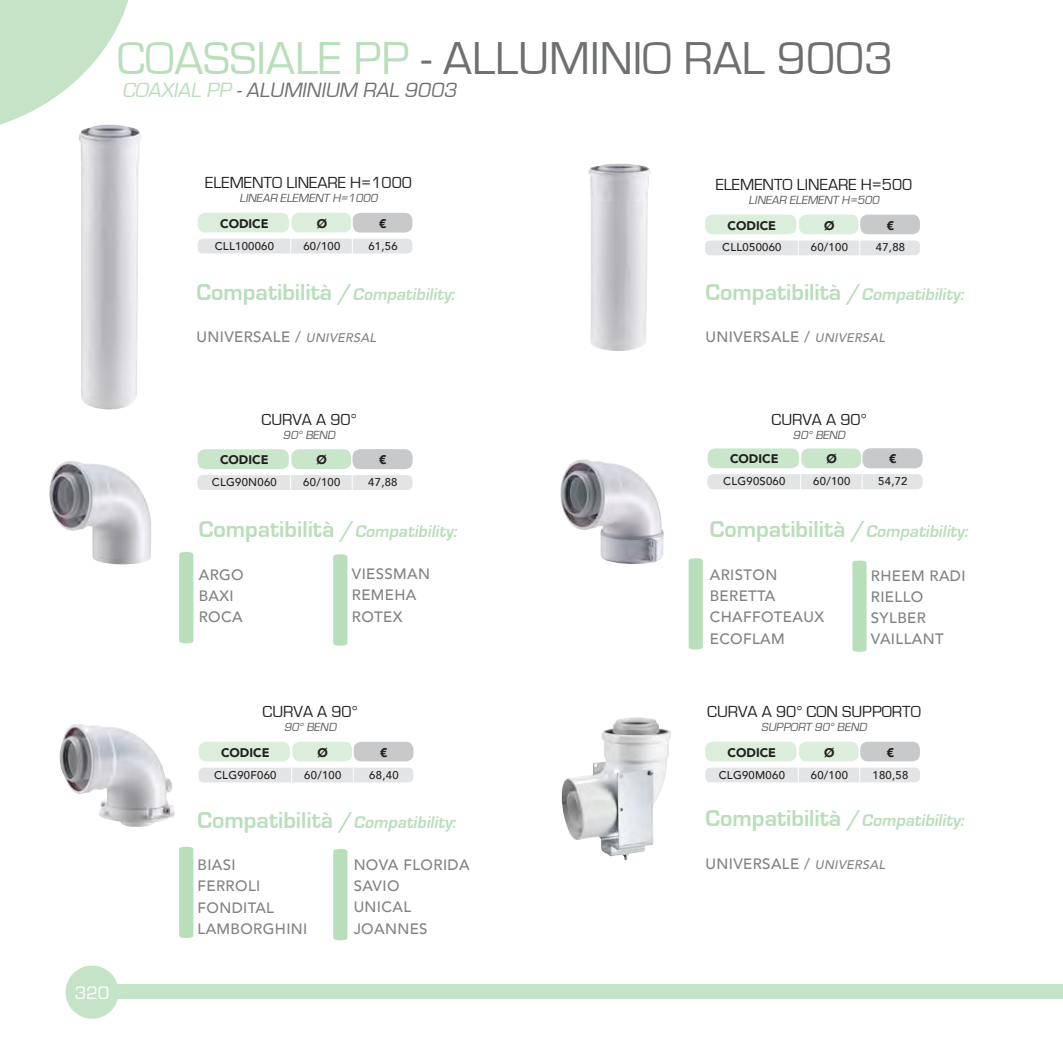
<style>
.page{position:relative;width:1063px;height:1063px;background:#fff}
.page>*{position:absolute;margin:0;border:0;box-sizing:border-box;transform-origin:0 0}
.t1{font:47.5px "Eurostile";color:#6d6f71}
.t2{font:700 23.75px "Eurostile";color:#b8deba}
.t3{font:italic 21.25px "Eurostile";color:#6d6f71}
.t4{font:18.75px "Eurostile";color:#fff}
.t5{font:16.5px "Eurostile";color:#231f20}
.t6{font:500 15px/21.2px "Avenir";letter-spacing:.025em;color:#808285}
.t7{font:900 12.5px "Avenir";color:#231f20}
.t8{font:italic 12.12px "Eurostile";color:#58595b}
.t9{font:500 11.25px "Avenir";letter-spacing:.025em;color:#231f20}
.s1{color:#b8deba}
.s2{font-style:italic;font-size:17.5px}
.s3{font-style:italic;font-size:12.5px}
</style>
<div class="page">
<div style="left:106px;top:985px;width:957px;height:14px;background:#c5e3c6"></div>
<div style="left:66px;top:966px;width:53px;height:53px;background:#c5e3c6;border-radius:50%"></div>
<div style="left:198px;top:213px;width:91px;height:20px;background:#dbeedc;border-radius:7px"></div>
<div style="left:705px;top:215px;width:91px;height:19px;background:#dbeedc;border-radius:7px"></div>
<div style="left:705px;top:742px;width:91px;height:19px;background:#dbeedc;border-radius:7px"></div>
<div style="left:292px;top:213px;width:59px;height:20px;background:#dbeedc;border-radius:8px"></div>
<div style="left:799px;top:215px;width:60px;height:19px;background:#dbeedc;border-radius:8px"></div>
<div style="left:799px;top:742px;width:60px;height:19px;background:#dbeedc;border-radius:8px"></div>
<div style="left:353px;top:213px;width:59px;height:20px;background:#c7c9cb;border-radius:8px"></div>
<div style="left:860px;top:215px;width:60px;height:19px;background:#c7c9cb;border-radius:8px"></div>
<div style="left:860px;top:742px;width:60px;height:19px;background:#c7c9cb;border-radius:8px"></div>
<div style="left:198px;top:239px;width:214px;height:14px;background:#e3e4e5;border-radius:5px"></div>
<div style="left:705px;top:240px;width:215px;height:15px;background:#e3e4e5;border-radius:5px"></div>
<div style="left:705px;top:768px;width:215px;height:14px;background:#e3e4e5;border-radius:5px"></div>
<hr style="left:290px;top:234px;width:1px;height:109px;background:#fff">
<hr style="left:798px;top:236px;width:1px;height:109px;background:#fff">
<hr style="left:798px;top:763px;width:1px;height:109px;background:#fff">
<hr style="left:352px;top:234px;width:1px;height:107px;background:#fff">
<hr style="left:859px;top:236px;width:1px;height:107px;background:#fff">
<hr style="left:859px;top:763px;width:1px;height:107px;background:#fff">
<div style="left:198px;top:449px;width:91px;height:20px;background:#c9e6cb;border-radius:7px"></div>
<div style="left:199px;top:742px;width:91px;height:19px;background:#dbeedc;border-radius:7px"></div>
<div style="left:708px;top:449px;width:91px;height:19px;background:#c9e6cb;border-radius:7px"></div>
<div style="left:291px;top:449px;width:60px;height:20px;background:#c9e6cb;border-radius:8px"></div>
<div style="left:292px;top:742px;width:60px;height:19px;background:#dbeedc;border-radius:8px"></div>
<div style="left:801px;top:449px;width:60px;height:19px;background:#c9e6cb;border-radius:8px"></div>
<div style="left:353px;top:449px;width:59px;height:20px;background:#c7c9cb;border-radius:8px"></div>
<div style="left:354px;top:742px;width:59px;height:19px;background:#c7c9cb;border-radius:8px"></div>
<div style="left:863px;top:449px;width:59px;height:19px;background:#c7c9cb;border-radius:8px"></div>
<div style="left:198px;top:475px;width:214px;height:15px;background:#e3e4e5;border-radius:5px"></div>
<div style="left:199px;top:768px;width:214px;height:14px;background:#e3e4e5;border-radius:5px"></div>
<div style="left:708px;top:474px;width:214px;height:15px;background:#e3e4e5;border-radius:5px"></div>
<hr style="left:290px;top:471px;width:1px;height:108px;background:#fff">
<hr style="left:291px;top:763px;width:1px;height:109px;background:#fff">
<hr style="left:800px;top:470px;width:1px;height:109px;background:#fff">
<hr style="left:352px;top:471px;width:1px;height:107px;background:#fff">
<hr style="left:353px;top:763px;width:1px;height:107px;background:#fff">
<hr style="left:862px;top:470px;width:1px;height:107px;background:#fff">
<img style="left:79px;top:128px;width:62px;height:282px">
<img style="left:588px;top:164px;width:63px;height:187px">
<img style="left:49px;top:461px;width:102px;height:104px">
<img style="left:560px;top:459px;width:104px;height:105px">
<img style="left:59px;top:724px;width:116px;height:103px">
<img style="left:561px;top:717px;width:110px;height:143px">
<svg style="left:0;top:0;width:135px;height:135px"></svg>
<svg style="left:179px;top:847px;width:14px;height:91px"></svg>
<svg style="left:179px;top:552px;width:14px;height:91px"></svg>
<svg style="left:689px;top:558px;width:14px;height:92px"></svg>
<svg style="left:333px;top:849px;width:14px;height:91px"></svg>
<svg style="left:333px;top:554px;width:14px;height:92px"></svg>
<svg style="left:852px;top:561px;width:15px;height:91px"></svg>
<h1 class="t1" style="left:117px;top:33px;width:778px"><span class="s1">COASSIALE PP</span> - ALLUMINIO RAL 9003</h1>
<h3 class="t3" style="left:122px;top:78px;width:340px"><span class="s1">COAXIAL PP</span> -ALUMINIUM RAL 9003</h3>
<p class="t4" style="left:75px;top:982px;width:36px">320</p>
<p class="t5" style="left:205px;top:174px;width:208px">ELEMENTO LINEARE H=1000</p>
<p class="t8" style="left:240px;top:192px;width:142px">LINEAR ELEMENT H=1000</p>
<p class="t5" style="left:716px;top:176px;width:198px">ELEMENTO LINEARE H=500</p>
<p class="t8" style="left:749px;top:194px;width:135px">LINEAR ELEMENT H=500</p>
<p class="t7" style="left:220px;top:213px;width:50px">CODICE</p>
<p class="t7" style="left:317px;top:213px;width:12px">Ø</p>
<p class="t7" style="left:379px;top:213px;width:9px">€</p>
<p class="t9" style="left:215px;top:236px;width:61px">CLL100060</p>
<p class="t9" style="left:303px;top:236px;width:39px">60/100</p>
<p class="t9" style="left:368px;top:236px;width:31px">61,56</p>
<p class="t7" style="left:728px;top:214px;width:50px">CODICE</p>
<p class="t7" style="left:824px;top:214px;width:12px">Ø</p>
<p class="t7" style="left:887px;top:214px;width:9px">€</p>
<p class="t9" style="left:722px;top:238px;width:61px">CLL050060</p>
<p class="t9" style="left:811px;top:238px;width:39px">60/100</p>
<p class="t9" style="left:876px;top:238px;width:31px">47,88</p>
<h2 class="t2" style="left:197px;top:279px;width:263px">Compatibilità /<span class="s2">Compatibility:</span></h2>
<p class="t6" style="left:197px;top:326px;width:185px">UNIVERSALE / <span class="s3">UNIVERSAL</span></p>
<h2 class="t2" style="left:706px;top:279px;width:263px">Compatibilità /<span class="s2">Compatibility:</span></h2>
<p class="t6" style="left:706px;top:326px;width:185px">UNIVERSALE / <span class="s3">UNIVERSAL</span></p>
<p class="t5" style="left:262px;top:410px;width:97px">CURVA A 90°</p>
<p class="t8" style="left:283px;top:428px;width:56px">90° BEND</p>
<p class="t5" style="left:772px;top:410px;width:97px">CURVA A 90°</p>
<p class="t8" style="left:793px;top:428px;width:56px">90° BEND</p>
<p class="t7" style="left:220px;top:449px;width:50px">CODICE</p>
<p class="t7" style="left:317px;top:449px;width:12px">Ø</p>
<p class="t7" style="left:379px;top:449px;width:9px">€</p>
<p class="t9" style="left:212px;top:473px;width:66px">CLG90N060</p>
<p class="t9" style="left:303px;top:473px;width:39px">60/100</p>
<p class="t9" style="left:368px;top:473px;width:31px">47,88</p>
<p class="t7" style="left:730px;top:448px;width:50px">CODICE</p>
<p class="t7" style="left:827px;top:448px;width:12px">Ø</p>
<p class="t7" style="left:889px;top:448px;width:9px">€</p>
<p class="t9" style="left:723px;top:472px;width:64px">CLG90S060</p>
<p class="t9" style="left:813px;top:472px;width:39px">60/100</p>
<p class="t9" style="left:878px;top:472px;width:31px">54,72</p>
<h2 class="t2" style="left:199px;top:517px;width:263px">Compatibilità /<span class="s2">Compatibility:</span></h2>
<p class="t6" style="left:199px;top:563px;width:47px">ARGO<br>BAXI<br>ROCA</p>
<h2 class="t2" style="left:710px;top:517px;width:263px">Compatibilità /<span class="s2">Compatibility:</span></h2>
<p class="t6" style="left:710px;top:563px;width:116px">ARISTON<br>BERETTA<br>CHAFFOTEAUX<br>ECOFLAM</p>
<p class="t6" style="left:352px;top:562px;width:80px">VIESSMAN<br>REMEHA<br>ROTEX</p>
<p class="t6" style="left:871px;top:564px;width:96px">RHEEM RADI<br>RIELLO<br>SYLBER<br>VAILLANT</p>
<p class="t5" style="left:263px;top:703px;width:97px">CURVA A 90°</p>
<p class="t8" style="left:284px;top:721px;width:56px">90° BEND</p>
<p class="t7" style="left:221px;top:742px;width:50px">CODICE</p>
<p class="t7" style="left:318px;top:742px;width:12px">Ø</p>
<p class="t7" style="left:380px;top:742px;width:9px">€</p>
<p class="t9" style="left:214px;top:765px;width:64px">CLG90F060</p>
<p class="t9" style="left:304px;top:765px;width:39px">60/100</p>
<p class="t9" style="left:369px;top:765px;width:31px">68,40</p>
<h2 class="t2" style="left:198px;top:807px;width:263px">Compatibilità /<span class="s2">Compatibility:</span></h2>
<p class="t6" style="left:198px;top:854px;width:111px">BIASI<br>FERROLI<br>FONDITAL<br>LAMBORGHINI</p>
<p class="t6" style="left:354px;top:853px;width:117px">NOVA FLORIDA<br>SAVIO<br>UNICAL<br>JOANNES</p>
<p class="t5" style="left:707px;top:703px;width:215px">CURVA A 90° CON SUPPORTO</p>
<p class="t8" style="left:761px;top:721px;width:109px">SUPPORT 90° BEND</p>
<p class="t7" style="left:728px;top:742px;width:50px">CODICE</p>
<p class="t7" style="left:824px;top:742px;width:12px">Ø</p>
<p class="t7" style="left:887px;top:742px;width:9px">€</p>
<p class="t9" style="left:719px;top:765px;width:68px">CLG90M060</p>
<p class="t9" style="left:811px;top:765px;width:39px">60/100</p>
<p class="t9" style="left:873px;top:765px;width:37px">180,58</p>
<h2 class="t2" style="left:706px;top:806px;width:263px">Compatibilità /<span class="s2">Compatibility:</span></h2>
<p class="t6" style="left:706px;top:852px;width:185px">UNIVERSALE / <span class="s3">UNIVERSAL</span></p>
</div>
